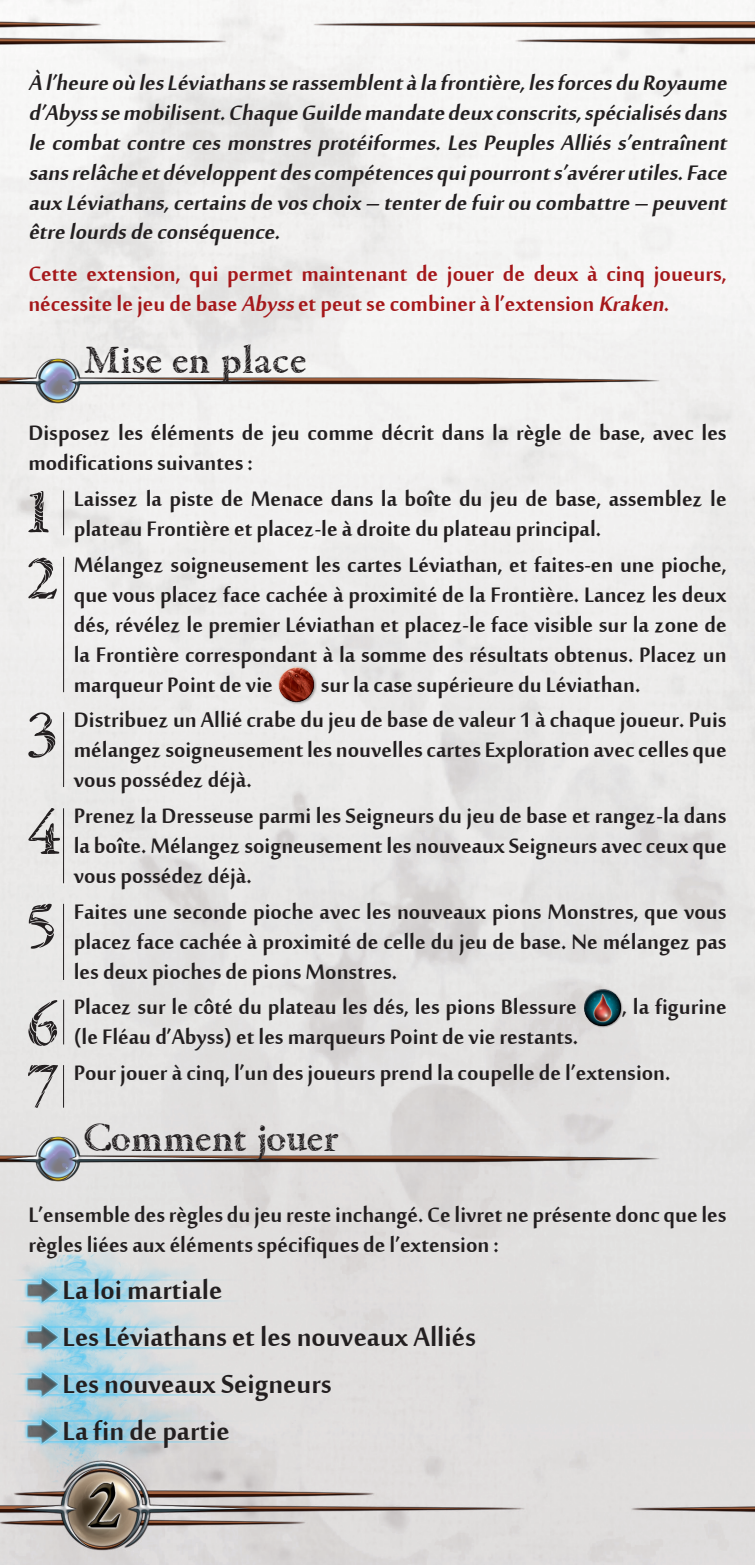
<style>
.page{position:relative;width:755px;height:1565px;background:#fff}
.page>*{position:absolute;margin:0;border:0;box-sizing:border-box;transform-origin:0 0}
.t1{font:64px/61.2px "Tribal Garamond PL";color:#231f20}
.t2{font:40px/47px "Mool Boran";color:#231f20}
.t3{font:40px "Tribal Garamond PL";color:#231f20}
.t4{font:32px/30px "Mool Boran";color:#231f20}
.t5{font:italic 32px/30px "Mool Boran";color:#231f20;text-align:justify}
.t6{font:32px/30px "Mool Boran";color:#a5181b}
.s1{font-style:italic}
</style>
<div class="page">
<img style="left:0;top:0;width:754px;height:1565px">
<img style="left:80px;top:1494px;width:49px;height:44px">
<img style="left:8px;top:1237px;width:239px;height:47px">
<img style="left:8px;top:1284px;width:239px;height:47px">
<img style="left:8px;top:1331px;width:239px;height:47px">
<img style="left:8px;top:1378px;width:239px;height:116px">
<img style="left:0;top:1136px;width:659px;height:45px">
<div style="left:277px;top:666px;width:39px;height:39px;background:#e9e8e7"></div>
<img style="left:277px;top:664px;width:39px;height:40px">
<div style="left:583px;top:989px;width:39px;height:39px;background:#231f20;opacity:.5"></div>
<img style="left:582px;top:987px;width:39px;height:40px">
<img style="left:0;top:359px;width:659px;height:45px">
<hr style="left:63px;top:904px;width:1px;height:76px;background:#231f20">
<hr style="left:63px;top:808px;width:1px;height:75px;background:#231f20">
<hr style="left:63px;top:712px;width:1px;height:75px;background:#231f20">
<hr style="left:63px;top:557px;width:1px;height:135px;background:#231f20">
<hr style="left:63px;top:490px;width:1px;height:45px;background:#231f20">
<hr style="left:63px;top:1000px;width:1px;height:44px;background:#231f20">
<hr style="left:63px;top:1065px;width:1px;height:42px;background:#231f20">
<p class="t5" style="left:28px;top:63px;width:708px">Àl’heureoùlesLéviathansserassemblentàlafrontière,lesforcesduRoyaume d’Abysssemobilisent.ChaqueGuildemandatedeuxconscrits,spécialisésdans lecombatcontrecesmonstresprotéiformes.LesPeuplesAlliéss’entraînent sansrelâcheetdéveloppentdescompétencesquipourronts’avérerutiles.Face auxLéviathans,certainsdevoschoix–tenterdefuiroucombattre–peuvent êtrelourdsdeconséquence.</p>
<p class="t6" style="left:28px;top:255px;width:699px">Cette extension, qui permet maintenant de jouer de deux à cinq joueurs, nécessite le jeu de base <span class="s1">Abyss</span>et peut se combiner à l’extension <span class="s1">Kraken</span>.</p>
<p class="t3" style="left:85px;top:337px;width:224px">Mise en place</p>
<p class="t4" style="left:28px;top:414px;width:699px">Disposez les éléments de jeu comme décrit dans la règle de base, avec les modifications suivantes :</p>
<p class="t4" style="left:74px;top:480px;width:654px">Laissez la piste de Menace dans la boîte du jeu de base, assemblez le plateau Frontière et placez-le à droite du plateau principal.</p>
<p class="t4" style="left:74px;top:545px;width:653px;text-align:justify">Mélangez soigneusement les cartes Léviathan, et faites-en une pioche, que vous placez face cachée à proximité de la Frontière. Lancez les deux dés, révélez le premier Léviathan et placez-le face visible sur la zone de la Frontière correspondant à la somme des résultats obtenus. Placez un marqueur Point de vie</p>
<h1 class="t1" style="left:28px;top:481px;width:25px">1</h1>
<h1 class="t1" style="left:28px;top:547px;width:33px">2</h1>
<p class="t4" style="left:74px;top:663px;width:653px;line-height:35.6px;text-indent:247px">sur la case supérieure du Léviathan.<br>Distribuez un Allié crabe du jeu de base de valeur 1 à chaque joueur. Puis</p>
<p class="t4" style="left:74px;top:731px;width:653px">mélangez soigneusement les nouvelles cartes Exploration avec celles que vous possédez déjà.</p>
<p class="t4" style="left:74px;top:797px;width:653px;text-align:justify">Prenez la Dresseuse parmi les Seigneurs du jeu de base et rangez-la dans la boîte. Mélangez soigneusement les nouveaux Seigneurs avec ceux que vous possédez déjà.</p>
<p class="t4" style="left:74px;top:892px;width:653px;text-align:justify">Faites une seconde pioche avec les nouveaux pions Monstres, que vous placez face cachée à proximité de celle du jeu de base. Ne mélangez pas les deux pioches de pions Monstres.</p>
<p class="t4" style="left:74px;top:988px;width:504px">Placez sur le côté du plateau les dés, les pions Blessure</p>
<p class="t4" style="left:621px;top:988px;width:106px">, la figurine</p>
<p class="t4" style="left:74px;top:1015px;width:597px;line-height:35.6px">(leFléau d’Abyss) et les marqueurs Point de vie restants.<br>Pour jouer à cinq, l’un des joueurs prend la coupelle de l’extension.</p>
<h1 class="t1" style="left:28px;top:703px;width:32px">3</h1>
<h1 class="t1" style="left:28px;top:803px;width:36px">4</h1>
<h1 class="t1" style="left:28px;top:895px;width:31px">5</h1>
<h1 class="t1" style="left:28px;top:994px;width:34px">6<br>7</h1>
<p class="t3" style="left:85px;top:1114px;width:256px">Comment jouer</p>
<p class="t4" style="left:28px;top:1195px;width:699px">L’ensemble des règles du jeu reste inchangé. Ce livret ne présente donc que les règles liées aux éléments spécifiques de l’extension:</p>
<p class="t2" style="left:62px;top:1261px;width:415px">La loi martiale<br>Les Léviathans et les nouveaux Alliés<br>Les nouveaux Seigneurs<br>La fin de partie</p>
</div>
